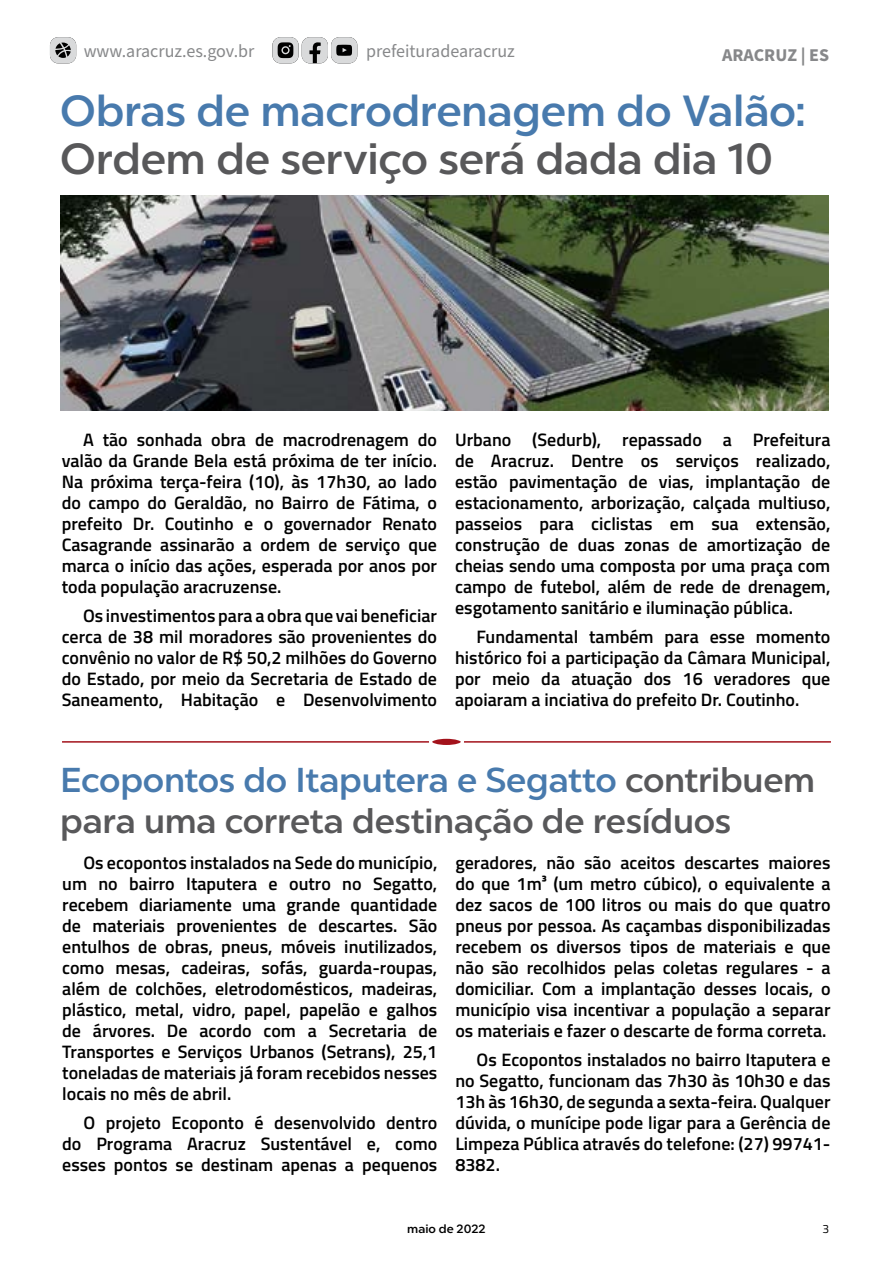
<style>
.page{position:relative;width:893px;height:1263px;background:#fff}
.page>*{position:absolute;margin:0;border:0;box-sizing:border-box;transform-origin:0 0}
.t1{font:500 43.5px "Chronica Pro";letter-spacing:-.01em;color:#487aad}
.t2{font:500 43.5px "Chronica Pro";letter-spacing:-.01em;color:#58585a}
.t3{font:500 34.5px/40.5px "Chronica Pro";letter-spacing:-.005em;color:#58585a}
.t4{font:600 18px/21px "Titillium Web";color:#000;text-align:justify}
.t5{font:18px "Source Sans Pro";color:#87888a}
.t6{font:700 18px "Source Sans Pro";color:#87888a}
.t7{font:500 12px "Chronica Pro";color:#000}
.t8{font:12px "Titillium Web";color:#000}
.s1{color:#487aad}
</style>
<div class="page">
<svg style="left:272px;top:37px;width:85px;height:26px;background:#acadae"></svg>
<img style="left:49px;top:44px;width:28px;height:20px">
<svg style="left:50px;top:37px;width:26px;height:26px"></svg>
<hr style="left:62px;top:741px;width:769px;height:2px;background:#a3121b">
<div style="left:430px;top:737px;width:33px;height:9px;background:#a3121b;border-radius:50%"></div>
<div style="left:429px;top:736px;width:35px;height:12px;border:3px solid #fff;border-radius:50%"></div>
<img style="left:60px;top:196px;width:768px;height:215px">
<p class="t5" style="left:84px;top:39px;width:172px">www.aracruz.es.gov.br</p>
<p class="t5" style="left:366px;top:39px;width:150px">prefeituradearacruz</p>
<p class="t6" style="left:722px;top:43px;width:108px">ARACRUZ | ES</p>
<h1 class="t1" style="left:60px;top:79px;width:747px">Obras de macrodrenagem do Valão:</h1>
<h1 class="t2" style="left:60px;top:127px;width:715px">Ordem de serviço será dada dia 10</h1>
<p class="t4" style="left:62px;top:428px;width:377px;text-indent:21px">A tão sonhada obra de macrodrenagem do valão da Grande Bela está próxima de ter início.<br>Na próxima terça-feira (10), às 17h30, ao lado do campo do Geraldão, no Bairro de Fátima, o prefeito Dr. Coutinho e o governador Renato Casagrande assinarão a ordem de serviço que marca o início das ações, esperada por anos por toda população aracruzense.</p>
<p class="t4" style="left:62px;top:604px;width:377px;text-indent:21px">Os investimentos para a obra que vai beneficiar cerca de 38 mil moradores são provenientes do convênio no valor de R$ 50,2 milhões do Governo do Estado, por meio da Secretaria de Estado de Saneamento, Habitação e Desenvolvimento</p>
<p class="t4" style="left:455px;top:428px;width:377px">Urbano (Sedurb), repassado a Prefeitura de Aracruz. Dentre os serviços realizado, estão pavimentação de vias, implantação de estacionamento, arborização, calçada multiuso, passeios para ciclistas em sua extensão, construção de duas zonas de amortização de cheias sendo uma composta por uma praça com campo de futebol, além de rede de drenagem, esgotamento sanitário e iluminação pública.</p>
<p class="t4" style="left:455px;top:626px;width:377px;text-indent:21px">Fundamental também para esse momento histórico foi a participação da Câmara Municipal, por meio da atuação dos 16 veradores que apoiaram a inciativa do prefeito Dr. Coutinho.</p>
<h2 class="t3" style="left:60px;top:759px;width:756px"><span class="s1">Ecopontos do Itaputera e Segatto</span> contribuem para uma correta destinação de resíduos</h2>
<p class="t4" style="left:62px;top:851px;width:377px;text-indent:21px">Os ecopontos instalados na Sede do município, um no bairro Itaputera e outro no Segatto, recebem diariamente uma grande quantidade de materiais provenientes de descartes. São entulhos de obras, pneus, móveis inutilizados, como mesas, cadeiras, sofás, guarda-roupas, além de colchões, eletrodomésticos, madeiras, plástico, metal, vidro, papel, papelão e galhos de árvores. De acordo com a Secretaria de Transportes e Serviços Urbanos (Setrans), 25,1 toneladas de materiais já foram recebidos nesses locais no mês de abril.</p>
<p class="t4" style="left:62px;top:1112px;width:377px;text-indent:21px">O projeto Ecoponto é desenvolvido dentro do Programa Aracruz Sustentável e, como esses pontos se destinam apenas a pequenos</p>
<p class="t4" style="left:455px;top:851px;width:377px">geradores, não são aceitos descartes maiores do que 1m³ (um metro cúbico), o equivalente a dez sacos de 100 litros ou mais do que quatro pneus por pessoa. As caçambas disponibilizadas recebem os diversos tipos de materiais e que não são recolhidos pelas coletas regulares - a domiciliar. Com a implantação desses locais, o município visa incentivar a população a separar os materiais e fazer o descarte de forma correta.</p>
<p class="t4" style="left:455px;top:1049px;width:377px;text-indent:21px">Os Ecopontos instalados no bairro Itaputera e no Segatto, funcionam das 7h30 às 10h30 e das 13h às 16h30, de segunda a sexta-feira. Qualquer dúvida, o munícipe pode ligar para a Gerência de Limpeza Pública através do telefone: (27) 99741- 8382.</p>
<p class="t7" style="left:407px;top:1220px;width:80px">maio de 2022</p>
<p class="t8" style="left:822px;top:1220px;width:8px">3</p>
</div>
